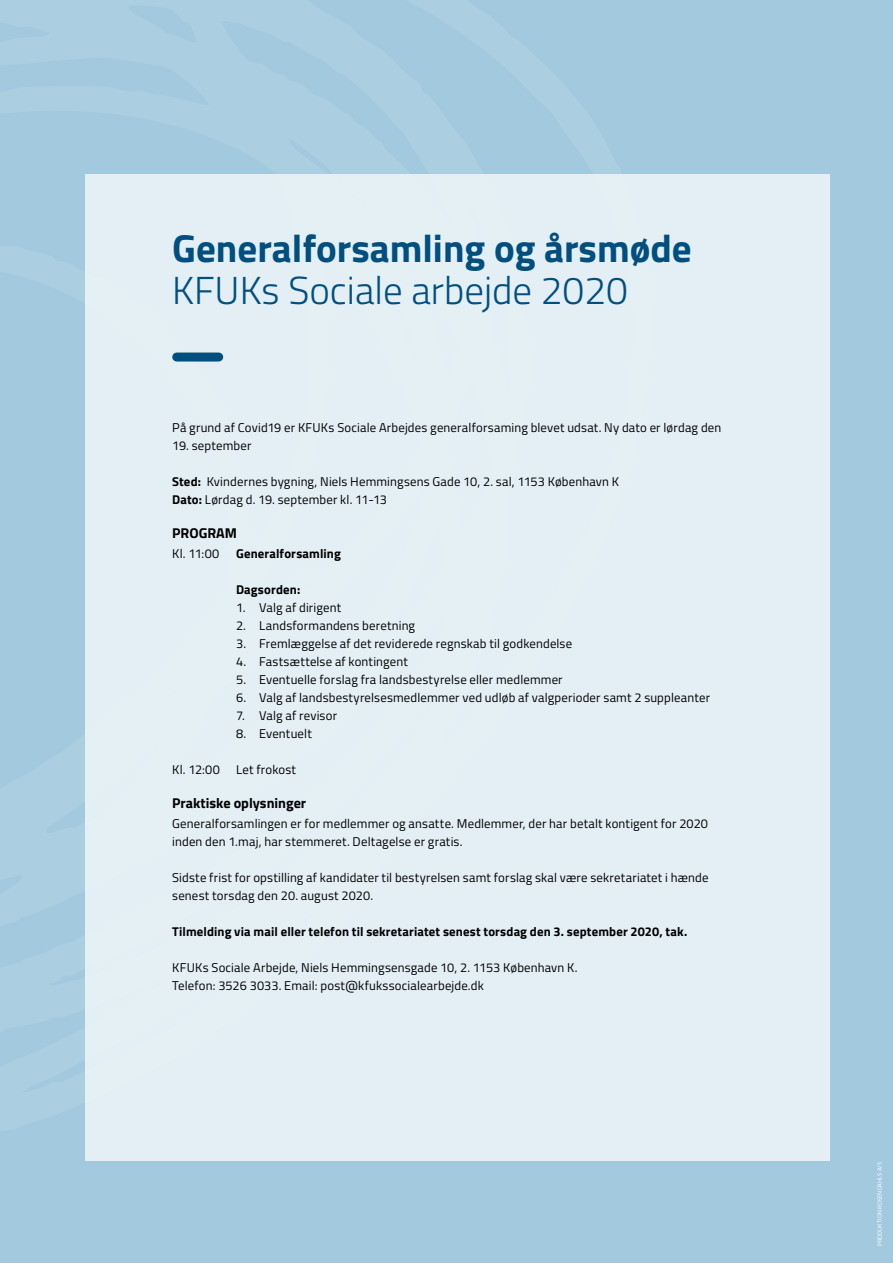
<style>
.page{position:relative;width:893px;height:1263px;background:#a3c9de}
.page>*{position:absolute;margin:0;border:0;box-sizing:border-box;transform-origin:0 0}
.t1{font:700 39px "Titillium Web";color:#004f7e}
.t2{font:300 39px "Titillium Web";color:#004f7e}
.t3{font:700 14.25px "Titillium Web";color:#000}
.t4{font:12.75px/18px "Titillium Web";letter-spacing:.015em;color:#000}
.t5{font:700 12.75px "Titillium Web";letter-spacing:.015em;color:#000}
.t6{font:6px "Titillium Web";letter-spacing:.01em;color:#fff}
.s1{font-weight:700}
</style>
<div class="page">
<div style="left:85px;top:175px;width:744px;height:986px;background:#e3eef5"></div>
<div style="left:177px;top:353px;width:42px;height:9px;background:#004f7e"></div>
<h1 class="t1" style="left:172px;top:218px;width:521px">Generalforsamling og årsmøde</h1>
<h1 class="t2" style="left:172px;top:262px;width:457px">KFUKs Sociale arbejde 2020</h1>
<p class="t4" style="left:172px;top:418px;width:551px">På grund af Covid19 er KFUKs Sociale Arbejdes generalforsaming blevet udsat. Ny dato er lørdag den</p>
<p class="t4" style="left:172px;top:436px;width:81px">19. september</p>
<p class="t4" style="left:172px;top:472px;width:448px"><span class="s1">Sted:</span> Kvindernes bygning, Niels Hemmingsens Gade 10, 2. sal, 1153 København K<br><span class="s1">Dato:</span> Lørdag d. 19. september kl. 11-13</p>
<p class="t3" style="left:172px;top:522px;width:66px">PROGRAM</p>
<p class="t4" style="left:172px;top:544px;width:49px">Kl. 11:00</p>
<p class="t5" style="left:236px;top:544px;width:106px">Generalforsamling</p>
<p class="t5" style="left:236px;top:580px;width:66px">Dagsorden:</p>
<p class="t4" style="left:236px;top:598px;width:107px">1. Valg af dirigent</p>
<p class="t4" style="left:236px;top:616px;width:181px">2. Landsformandens beretning</p>
<p class="t4" style="left:236px;top:634px;width:338px">3. Fremlæggelse af det reviderede regnskab til godkendelse</p>
<p class="t4" style="left:236px;top:652px;width:173px">4. Fastsættelse af kontingent</p>
<p class="t4" style="left:236px;top:670px;width:328px">5. Eventuelle forslag fra landsbestyrelse eller medlemmer</p>
<p class="t4" style="left:236px;top:688px;width:476px">6. Valg af landsbestyrelsesmedlemmer ved udløb af valgperioder samt 2 suppleanter</p>
<p class="t4" style="left:236px;top:706px;width:103px">7. Valg af revisor</p>
<p class="t4" style="left:236px;top:724px;width:77px">8. Eventuelt</p>
<p class="t4" style="left:172px;top:760px;width:49px">Kl. 12:00</p>
<p class="t4" style="left:236px;top:760px;width:62px">Let frokost</p>
<p class="t3" style="left:172px;top:792px;width:136px">Praktiske oplysninger</p>
<p class="t4" style="left:172px;top:814px;width:537px">Generalforsamlingen er for medlemmer og ansatte. Medlemmer, der har betalt kontigent for 2020 inden den 1.maj, har stemmeret. Deltagelse er gratis.</p>
<p class="t4" style="left:172px;top:868px;width:538px">Sidste frist for opstilling af kandidater til bestyrelsen samt forslag skal være sekretariatet i hænde senest torsdag den 20. august 2020.</p>
<p class="t5" style="left:172px;top:922px;width:517px">Tilmelding via mail eller telefon til sekretariatet senest torsdag den 3. september 2020, tak.</p>
<p class="t4" style="left:172px;top:958px;width:407px">KFUKs Sociale Arbejde, Niels Hemmingsensgade 10, 2. 1153 København K.<br>Telefon: 3526 3033. Email: post@kfukssocialearbejde.dk</p>
<p class="t6" style="left:875px;top:1246px;width:86px;rotate:-90deg">PRODUKTION ROSENDAHLS A/S</p>
</div>
